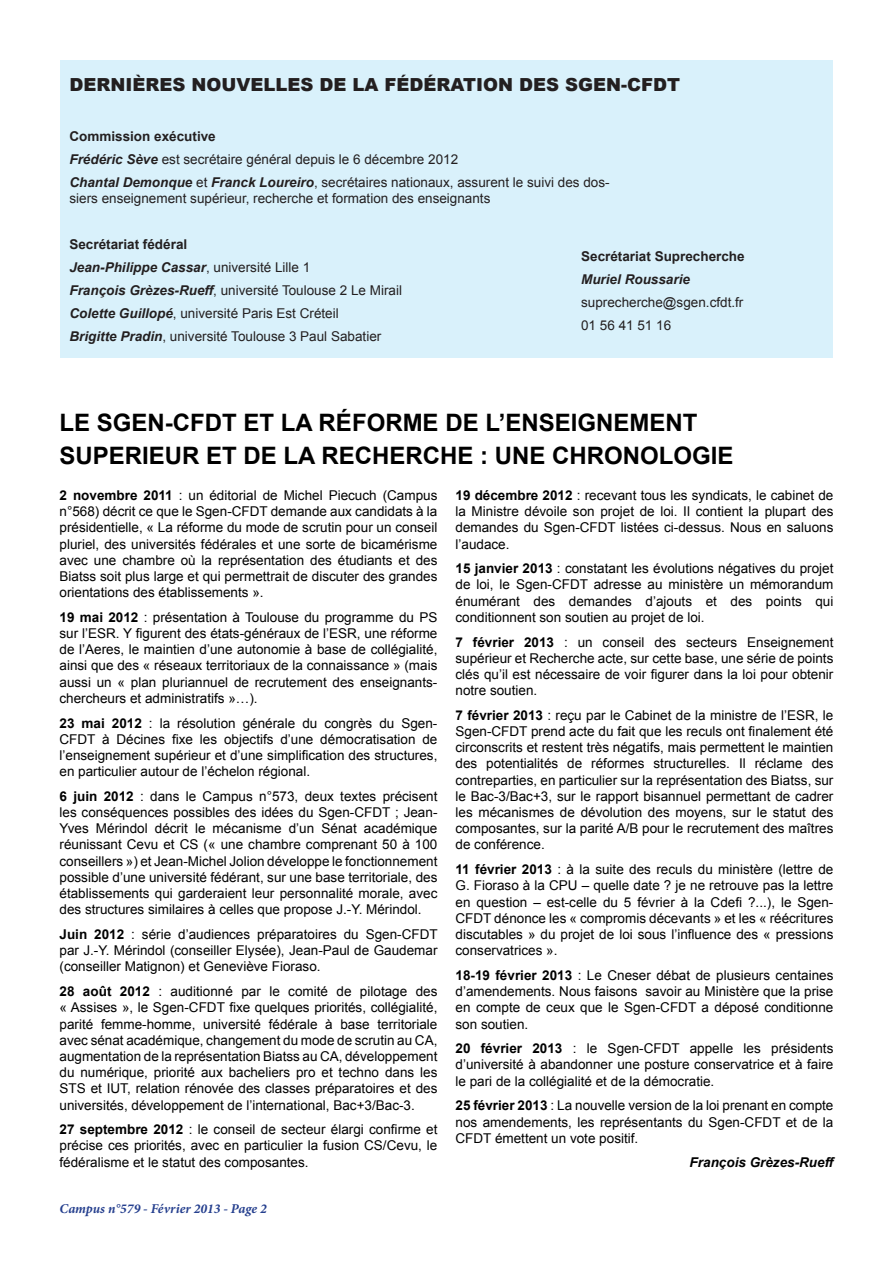
<style>
.page{position:relative;width:893px;height:1263px;background:#fff}
.page>*{position:absolute;margin:0;border:0;box-sizing:border-box;transform-origin:0 0}
.t1{font:700 24px/33px "Arial";color:#000}
.t2{font:900 18px "Arial";color:#231f20}
.t3{font:13.5px/16.2px "Arial";color:#000;text-align:justify}
.t4{font:13.5px/16.2px "Arial";color:#231f20}
.t5{font:700 13.5px "Arial";color:#231f20}
.t6{font:italic 700 13.5px "Arial";color:#231f20}
.t7{font:italic 700 13.5px "Minion Pro";color:#253f8e}
.t8{font:italic 700 13.5px "Arial";color:#000}
.s1{font-weight:700;font-style:italic}
.s2{font-weight:400;font-style:normal}
.s3{font-weight:700}
</style>
<div class="page">
<div style="left:60px;top:60px;width:773px;height:298px;background:#d9f1fb"></div>
<p class="t2" style="left:69px;top:71px;width:612px">DERNIÈRES NOUVELLES DE LA FÉDÉRATION DES SGEN-CFDT</p>
<p class="t5" style="left:69px;top:127px;width:148px">Commission exécutive</p>
<p class="t4" style="left:69px;top:151px;width:390px"><span class="s1">Frédéric Sève</span> est secrétaire général depuis le 6 décembre 2012</p>
<p class="t4" style="left:69px;top:174px;width:542px"><span class="s1">Chantal Demonque</span> et <span class="s1">Franck Loureiro</span>, secrétaires nationaux, assurent le suivi des dos&shy;siers enseignement supérieur, recherche et formation des enseignants</p>
<p class="t5" style="left:69px;top:235px;width:119px">Secrétariat fédéral</p>
<p class="t6" style="left:69px;top:258px;width:242px">Jean-Philippe Cassar<span class="s2">, université Lille 1</span></p>
<p class="t4" style="left:69px;top:282px;width:334px"><span class="s1">François Grèzes-Rueff</span>, université Toulouse 2 Le Mirail</p>
<p class="t4" style="left:69px;top:305px;width:271px"><span class="s1">Colette Guillopé</span>, université Paris Est Créteil</p>
<p class="t4" style="left:69px;top:328px;width:313px"><span class="s1">Brigitte Pradin</span>, université Toulouse 3 Paul Sabatier</p>
<p class="t5" style="left:581px;top:247px;width:165px">Secrétariat Suprecherche</p>
<p class="t6" style="left:581px;top:270px;width:110px">Muriel Roussarie</p>
<p class="t4" style="left:581px;top:294px;width:164px">suprecherche@sgen.cfdt.fr</p>
<p class="t4" style="left:581px;top:317px;width:92px">01 56 41 51 16</p>
<p class="t1" style="left:60px;top:406px;width:675px">LE SGEN-CFDT ET LA RÉFORME DE L’ENSEIGNEMENT<br>SUPERIEUR ET DE LA RECHERCHE : UNE CHRONOLOGIE</p>
<p class="t3" style="left:60px;top:487px;width:379px"><span class="s3">2 novembre 2011</span> : un éditorial de Michel Piecuch (Campus n°568) décrit ce que le Sgen-CFDT demande aux candidats à la présidentielle, « La réforme du mode de scrutin pour un conseil pluriel, des universités fédérales et une sorte de bicamérisme avec une chambre où la représentation des étudiants et des Biatss soit plus large et qui permettrait de discuter des grandes orientations des établissements ».</p>
<p class="t3" style="left:60px;top:609px;width:379px"><span class="s3">19 mai 2012</span> : présentation à Toulouse du programme du PS sur l’ESR. Y figurent des états-généraux de l’ESR, une réforme de l’Aeres, le maintien d’une autonomie à base de collégialité, ainsi que des « réseaux territoriaux de la connaissance » (mais aussi un « plan pluriannuel de recrutement des enseignants&shy;chercheurs et administratifs »…).</p>
<p class="t3" style="left:60px;top:715px;width:379px"><span class="s3">23 mai 2012</span> : la résolution générale du congrès du Sgen-CFDT à Décines fixe les objectifs d’une démocratisation de l’enseignement supérieur et d’une simplification des structures, en particulier autour de l’échelon régional.</p>
<p class="t3" style="left:60px;top:788px;width:379px"><span class="s3">6 juin 2012</span> : dans le Campus n°573, deux textes précisent les conséquences possibles des idées du Sgen-CFDT ; Jean-Yves Mérindol décrit le mécanisme d’un Sénat académique réunissant Cevu et CS (« une chambre comprenant 50 à 100 conseillers ») et Jean-Michel Jolion développe le fonctionnement possible d’une université fédérant, sur une base territoriale, des établissements qui garderaient leur personnalité morale, avec des structures similaires à celles que propose J.-Y. Mérindol.</p>
<p class="t3" style="left:60px;top:926px;width:380px"><span class="s3">Juin 2012</span> : série d’audiences préparatoires du Sgen-CFDT par J.-Y. Mérindol (conseiller Elysée), Jean-Paul de Gaudemar (conseiller Matignon) et Geneviève Fioraso.</p>
<p class="t3" style="left:60px;top:983px;width:379px"><span class="s3">28 août 2012</span> : auditionné par le comité de pilotage des « Assises », le Sgen-CFDT fixe quelques priorités, collégialité, parité femme-homme, université fédérale à base territoriale avec sénat académique, changement du mode de scrutin au CA, augmentation de la représentation Biatss au CA, développement du numérique, priorité aux bacheliers pro et techno dans les STS et IUT, relation rénovée des classes préparatoires et des universités, développement de l’international, Bac+3/Bac-3.</p>
<p class="t3" style="left:60px;top:1121px;width:379px"><span class="s3">27 septembre 2012</span> : le conseil de secteur élargi confirme et précise ces priorités, avec en particulier la fusion CS/Cevu, le fédéralisme et le statut des composantes.</p>
<p class="t7" style="left:60px;top:1199px;width:209px">Campus n°579 - Février 2013 - Page 2</p>
<p class="t3" style="left:455px;top:487px;width:379px"><span class="s3">19 décembre 2012</span> : recevant tous les syndicats, le cabinet de la Ministre dévoile son projet de loi. Il contient la plupart des demandes du Sgen-CFDT listées ci-dessus. Nous en saluons l’audace.</p>
<p class="t3" style="left:455px;top:560px;width:379px"><span class="s3">15 janvier 2013</span> : constatant les évolutions négatives du projet de loi, le Sgen-CFDT adresse au ministère un mémorandum énumérant des demandes d’ajouts et des points qui conditionnent son soutien au projet de loi.</p>
<p class="t3" style="left:455px;top:634px;width:379px"><span class="s3">7 février 2013</span> : un conseil des secteurs Enseignement supérieur et Recherche acte, sur cette base, une série de points clés qu’il est nécessaire de voir figurer dans la loi pour obtenir notre soutien.</p>
<p class="t3" style="left:455px;top:707px;width:379px"><span class="s3">7 février 2013</span> : reçu par le Cabinet de la ministre de l’ESR, le Sgen-CFDT prend acte du fait que les reculs ont finalement été circonscrits et restent très négatifs, mais permettent le maintien des potentialités de réformes structurelles. Il réclame des contreparties, en particulier sur la représentation des Biatss, sur le Bac-3/Bac+3, sur le rapport bisannuel permettant de cadrer les mécanismes de dévolution des moyens, sur le statut des composantes, sur la parité A/B pour le recrutement des maîtres de conférence.</p>
<p class="t3" style="left:455px;top:861px;width:379px"><span class="s3">11 février 2013</span> : à la suite des reculs du ministère (lettre de G. Fioraso à la CPU – quelle date ? je ne retrouve pas la lettre en question – est-celle du 5 février à la Cdefi ?...), le Sgen-CFDT dénonce les « compromis décevants » et les « réécritures discutables » du projet de loi sous l’influence des « pressions conservatrices ».</p>
<p class="t3" style="left:455px;top:967px;width:379px"><span class="s3">18-19 février 2013</span> : Le Cneser débat de plusieurs centaines d’amendements. Nous faisons savoir au Ministère que la prise en compte de ceux que le Sgen-CFDT a déposé conditionne son soutien.</p>
<p class="t3" style="left:455px;top:1040px;width:379px"><span class="s3">20 février 2013</span> : le Sgen-CFDT appelle les présidents d’université à abandonner une posture conservatrice et à faire le pari de la collégialité et de la démocratie.</p>
<p class="t3" style="left:455px;top:1097px;width:379px"><span class="s3">25 février 2013</span> : La nouvelle version de la loi prenant en compte nos amendements, les représentants du Sgen-CFDT et de la CFDT émettent un vote positif.</p>
<p class="t8" style="left:690px;top:1154px;width:145px">François Grèzes-Rueff</p>
</div>
